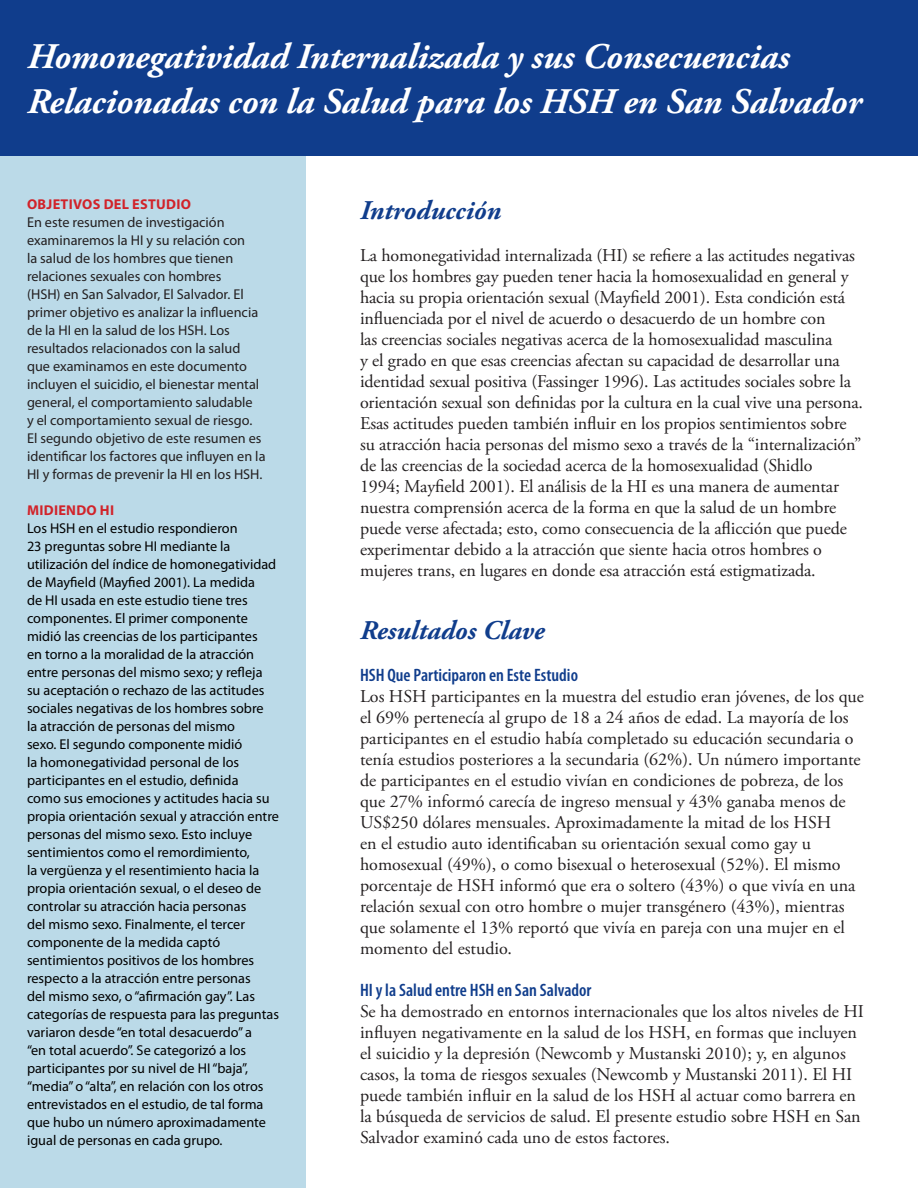
<style>
.page{position:relative;width:918px;height:1188px;background:#fff}
.page>*{position:absolute;margin:0;border:0;box-sizing:border-box;transform-origin:0 0}
.t1{font:italic 700 36px/45px "Adobe Garamond Pro";color:#fff}
.subhed{font:italic 700 27px "Adobe Garamond Pro";color:#103d8c}
.body_text{font:18px/21px "Adobe Garamond Pro";letter-spacing:-.005em;color:#231f20}
.body_text_bold{font:600 condensed 18px "Myriad Pro";color:#103d8c}
.sidebar_text{font:14.25px/18px "Myriad Pro";color:#000}
.sidebar_text-2{font:14.25px/18px "Myriad Pro";color:#231f20}
.sidebar_hed{font:700 14.25px "Myriad Pro";letter-spacing:.02em;color:#d1232a}
</style>
<div class="page">
<div style="left:0;top:0;width:306px;height:1188px;background:#bbdae8"></div>
<div style="left:0;top:0;width:918px;height:156px;background:#103d8c"></div>
<p class="t1" style="left:27px;top:35px;width:836px">Homonegatividad Internalizada y sus Consecuencias<br>Relacionadas con la Salud para los HSH en San Salvador</p>
<p class="sidebar_hed" style="left:27px;top:195px;width:165px">OBJETIVOS DEL ESTUDIO</p>
<p class="sidebar_text-2" style="left:27px;top:213px;width:240px">En este resumen de investigación examinaremos la HI y su relación con<br>la salud de los hombres que tienen relaciones sexuales con hombres<br>(HSH) en San Salvador, El Salvador. El primer objetivo es analizar la influencia de la HI en la salud de los HSH. Los resultados relacionados con la salud que examinamos en este documento incluyen el suicidio, el bienestar mental general, el comportamiento saludable<br>y el comportamiento sexual de riesgo.<br>El segundo objetivo de este resumen es identificar los factores que influyen en la HI y formas de prevenir la HI en los HSH.</p>
<p class="sidebar_hed" style="left:27px;top:501px;width:88px">MIDIENDO HI</p>
<p class="sidebar_text" style="left:27px;top:519px;width:253px">Los HSH en el estudio respondieron<br>23 preguntas sobre HI mediante la utilización del índice de homonegatividad de Mayfield (Mayfied 2001). La medida<br>de HI usada en este estudio tiene tres componentes. El primer componente midió las creencias de los participantes<br>en torno a la moralidad de la atracción entre personas del mismo sexo; y refleja su aceptación o rechazo de las actitudes sociales negativas de los hombres sobre<br>la atracción de personas del mismo<br>sexo. El segundo componente midió<br>la homonegatividad personal de los participantes en el estudio, definida<br>como sus emociones y actitudes hacia su propia orientación sexual y atracción entre personas del mismo sexo. Esto incluye sentimientos como el remordimiento,<br>la vergüenza y el resentimiento hacia la propia orientación sexual, o el deseo de controlar su atracción hacia personas<br>del mismo sexo. Finalmente, el tercer componente de la medida captó sentimientos positivos de los hombres respecto a la atracción entre personas<br>del mismo sexo, o “afirmación gay”. Las categorías de respuesta para las preguntas variaron desde “en total desacuerdo” a<br>“en total acuerdo”. Se categorizó a los participantes por su nivel de HI “baja”, “media” o “alta”, en relación con los otros entrevistados en el estudio, de tal forma que hubo un número aproximadamente igual de personas en cada grupo.</p>
<p class="subhed" style="left:360px;top:195px;width:143px">Introducción</p>
<p class="body_text" style="left:360px;top:245px;width:505px">La homonegatividad internalizada (HI) se refiere a las actitudes negativas que los hombres gay pueden tener hacia la homosexualidad en general y hacia su propia orientación sexual (Mayfield 2001). Esta condición está influenciada por el nivel de acuerdo o desacuerdo de un hombre con<br>las creencias sociales negativas acerca de la homosexualidad masculina<br>y el grado en que esas creencias afectan su capacidad de desarrollar una identidad sexual positiva (Fassinger 1996). Las actitudes sociales sobre la orientación sexual son definidas por la cultura en la cual vive una persona.<br>Esas actitudes pueden también influir en los propios sentimientos sobre su atracción hacia personas del mismo sexo a través de la “internalización” de las creencias de la sociedad acerca de la homosexualidad (Shidlo<br>1994; Mayfield 2001). El análisis de la HI es una manera de aumentar nuestra comprensión acerca de la forma en que la salud de un hombre puede verse afectada; esto, como consecuencia de la aflicción que puede experimentar debido a la atracción que siente hacia otros hombres o mujeres trans, en lugares en donde esa atracción está estigmatizada.</p>
<p class="subhed" style="left:360px;top:615px;width:186px">Resultados Clave</p>
<p class="body_text_bold" style="left:360px;top:664px;width:220px">HSH Que Participaron en Este Estudio</p>
<p class="body_text" style="left:360px;top:686px;width:505px">Los HSH participantes en la muestra del estudio eran jóvenes, de los que el 69% pertenecía al grupo de 18 a 24 años de edad. La mayoría de los participantes en el estudio había completado su educación secundaria o tenía estudios posteriores a la secundaria (62%). Un número importante de participantes en el estudio vivían en condiciones de pobreza, de los que 27% informó carecía de ingreso mensual y 43% ganaba menos de US$250 dólares mensuales. Aproximadamente la mitad de los HSH<br>en el estudio auto identificaban su orientación sexual como gay u homosexual (49%), o como bisexual o heterosexual (52%). El mismo porcentaje de HSH informó que era o soltero (43%) o que vivía en una relación sexual con otro hombre o mujer transgénero (43%), mientras que solamente el 13% reportó que vivía en pareja con una mujer en el momento del estudio.</p>
<p class="body_text_bold" style="left:360px;top:979px;width:233px">HI y la Salud entre HSH en San Salvador</p>
<p class="body_text" style="left:360px;top:1001px;width:506px">Se ha demostrado en entornos internacionales que los altos niveles de HI influyen negativamente en la salud de los HSH, en formas que incluyen el suicidio y la depresión (Newcomb y Mustanski 2010); y, en algunos casos, la toma de riesgos sexuales (Newcomb y Mustanski 2011). El HI puede también influir en la salud de los HSH al actuar como barrera en la búsqueda de servicios de salud. El presente estudio sobre HSH en San Salvador examinó cada uno de estos factores.</p>
</div>
